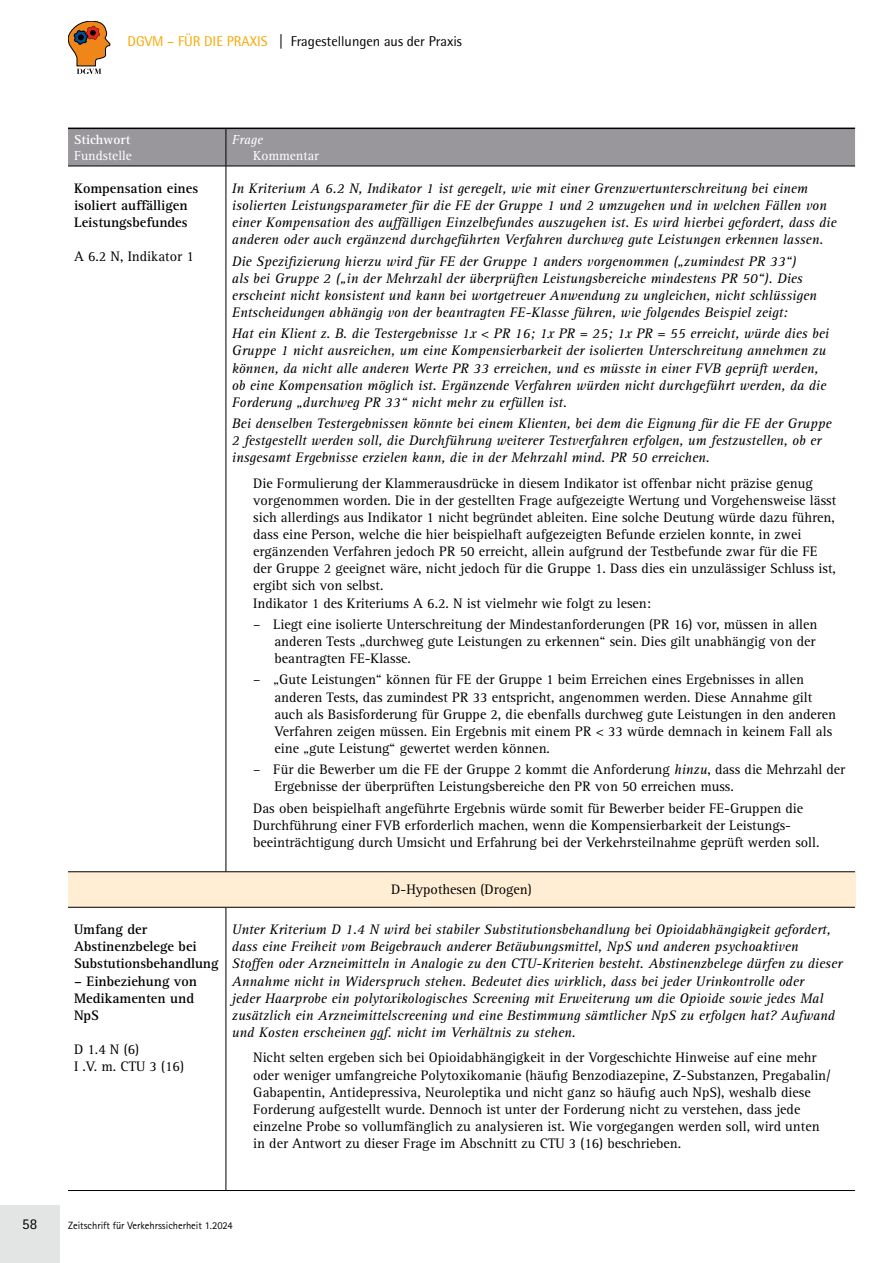
<style>
.page{position:relative;width:893px;height:1263px;background:#fff}
.page>*{position:absolute;margin:0;border:0;box-sizing:border-box;transform-origin:0 0}
.t1{font:15px "Rotis Sans Serif W1 G";color:#000}
.t2{font:14.25px/17.1px "Rotis Serif W1 G";color:#000}
.t3{font:italic 14.25px/17.1px "Rotis Serif W1 G";color:#000}
.t4{font:700 14.25px/17.1px "Rotis Serif W1 G";color:#000}
.t5{font:14.25px "Rotis Semi Sans W1 G";color:#000}
.t6{font:13.5px "Rotis Serif W1 G";color:#fff}
.t7{font:700 13.5px "Rotis Serif W1 G";color:#fff}
.t8{font:italic 13.5px "Rotis Serif W1 G";color:#fff}
.t9{font:10.5px "Rotis Sans Serif W1 G";color:#000}
.s1{color:#f7a800}
.s2{font-style:italic}
</style>
<div class="page">
<div style="left:0;top:1205px;width:60px;height:58px;background:#e3e4e4"></div>
<div style="left:68px;top:129px;width:787px;height:37px;background:#99979c"></div>
<div style="left:68px;top:872px;width:787px;height:35px;background:#ffeed4"></div>
<hr style="left:226px;top:166px;width:1px;height:705px;background:#000">
<hr style="left:68px;top:871px;width:158px;height:1px;background:#000">
<hr style="left:226px;top:871px;width:629px;height:1px;background:#000">
<hr style="left:68px;top:907px;width:158px;height:1px;background:#000">
<hr style="left:226px;top:907px;width:629px;height:1px;background:#000">
<hr style="left:226px;top:907px;width:1px;height:283px;background:#000">
<hr style="left:68px;top:1190px;width:158px;height:1px;background:#000">
<hr style="left:226px;top:1190px;width:629px;height:1px;background:#000">
<hr style="left:68px;top:166px;width:158px;height:1px;background:#000">
<hr style="left:226px;top:166px;width:629px;height:1px;background:#000">
<hr style="left:226px;top:129px;width:1px;height:37px;background:#000">
<hr style="left:68px;top:128px;width:158px;height:1px;background:#000">
<hr style="left:226px;top:128px;width:629px;height:1px;background:#000">
<svg style="left:68px;top:21px;width:42px;height:53px"></svg>
<p class="t5" style="left:128px;top:33px;width:336px"><span class="s1">DGVM – für die Praxis</span> | Fragestellungen aus der Praxis</p>
<p class="t7" style="left:74px;top:131px;width:58px">Stichwort</p>
<p class="t6" style="left:74px;top:147px;width:59px">Fundstelle</p>
<p class="t8" style="left:232px;top:131px;width:32px">Frage</p>
<p class="t6" style="left:253px;top:147px;width:67px">Kommentar</p>
<p class="t4" style="left:74px;top:180px;width:126px">Kompensation eines isoliert auffälligen<br>Leistungsbefundes</p>
<p class="t2" style="left:74px;top:248px;width:121px">A 6.2 N, Indikator 1</p>
<p class="t3" style="left:232px;top:180px;width:606px">In Kriterium A 6.2 N, Indikator 1 ist geregelt, wie mit einer Grenzwertunterschreitung bei einem isolierten Leistungsparameter für die FE der Gruppe 1 und 2 umzugehen und in welchen Fällen von einer Kompensation des auffälligen Einzelbefundes auszugehen ist. Es wird hierbei gefordert, dass die anderen oder auch ergänzend durchgeführten Verfahren durchweg gute Leistungen erkennen lassen.</p>
<p class="t3" style="left:232px;top:252px;width:586px">Die Spezifizierung hierzu wird für FE der Gruppe 1 anders vorgenommen („zumindest PR 33“) als bei Gruppe 2 („in der Mehrzahl der überprüften Leistungsbereiche mindestens PR 50“). Dies erscheint nicht konsistent und kann bei wortgetreuer Anwendung zu ungleichen, nicht schlüssigen Entscheidungen abhängig von der beantragten FE-Klasse führen, wie folgendes Beispiel zeigt:</p>
<p class="t3" style="left:232px;top:325px;width:599px">Hat ein Klient z. B. die Testergebnisse 1x &lt; PR 16; 1x PR = 25; 1x PR = 55 erreicht, würde dies bei Gruppe 1 nicht ausreichen, um eine Kompensierbarkeit der isolierten Unterschreitung annehmen zu können, da nicht alle anderen Werte PR 33 erreichen, und es müsste in einer FVB geprüft werden, ob eine Kompensation möglich ist. Ergänzende Verfahren würden nicht durchgeführt werden, da die Forderung „durchweg PR 33“ nicht mehr zu erfüllen ist.</p>
<p class="t3" style="left:232px;top:415px;width:601px">Bei denselben Testergebnissen könnte bei einem Klienten, bei dem die Eignung für die FE der Gruppe<br>2 festgestellt werden soll, die Durchführung weiterer Testverfahren erfolgen, um festzustellen, ob er insgesamt Ergebnisse erzielen kann, die in der Mehrzahl mind. PR 50 erreichen.</p>
<p class="t2" style="left:253px;top:475px;width:585px">Die Formulierung der Klammerausdrücke in diesem Indikator ist offenbar nicht präzise genug vorgenommen worden. Die in der gestellten Frage aufgezeigte Wertung und Vorgehensweise lässt sich allerdings aus Indikator 1 nicht begründet ableiten. Eine solche Deutung würde dazu führen, dass eine Person, welche die hier beispielhaft aufgezeigten Befunde erzielen konnte, in zwei ergänzenden Verfahren jedoch PR 50 erreicht, allein aufgrund der Testbefunde zwar für die FE der Gruppe 2 geeignet wäre, nicht jedoch für die Gruppe 1. Dass dies ein unzulässiger Schluss ist, ergibt sich von selbst.<br>Indikator 1 des Kriteriums A 6.2. N ist vielmehr wie folgt zu lesen:</p>
<p class="t2" style="left:274px;top:616px;width:545px;text-indent:-21px">– Liegt eine isolierte Unterschreitung der Mindestanforderungen (PR 16) vor, müssen in allen anderen Tests „durchweg gute Leistungen zu erkennen“ sein. Dies gilt unabhängig von der beantragten FE-Klasse.</p>
<p class="t2" style="left:274px;top:671px;width:563px;text-indent:-21px">– „Gute Leistungen“ können für FE der Gruppe 1 beim Erreichen eines Ergebnisses in allen anderen Tests, das zumindest PR 33 entspricht, angenommen werden. Diese Annahme gilt auch als Basisforderung für Gruppe 2, die ebenfalls durchweg gute Leistungen in den anderen Verfahren zeigen müssen. Ein Ergebnis mit einem PR &lt; 33 würde demnach in keinem Fall als eine „gute Leistung“ gewertet werden können.</p>
<p class="t2" style="left:274px;top:761px;width:572px;text-indent:-21px">– Für die Bewerber um die FE der Gruppe 2 kommt die Anforderung <span class="s2">hinzu</span>, dass die Mehrzahl der<br>Ergebnisse der überprüften Leistungsbereiche den PR von 50 erreichen muss.</p>
<p class="t2" style="left:253px;top:799px;width:568px">Das oben beispielhaft angeführte Ergebnis würde somit für Bewerber beider FE-Gruppen die<br>Durchführung einer FVB erforderlich machen, wenn die Kompensierbarkeit der Leistungs&shy;beeinträchtigung durch Umsicht und Erfahrung bei der Verkehrsteilnahme geprüft werden soll.</p>
<p class="t2" style="left:391px;top:881px;width:142px">D-Hypothesen (Drogen)</p>
<p class="t4" style="left:74px;top:921px;width:146px">Umfang der<br>Abstinenzbelege bei<br>Substutionsbehandlung</p>
<p class="t4" style="left:74px;top:972px;width:125px">– Einbeziehung von<br>Medikamenten und<br>NpS</p>
<p class="t2" style="left:74px;top:1041px;width:111px">D 1.4 N (6)<br>I .V. m. CTU 3 (16)</p>
<p class="t3" style="left:232px;top:921px;width:612px">Unter Kriterium D 1.4 N wird bei stabiler Substitutionsbehandlung bei Opioidabhängigkeit gefordert, dass eine Freiheit vom Beigebrauch anderer Betäubungsmittel, NpS und anderen psychoaktiven Stoffen oder Arzneimitteln in Analogie zu den CTU-Kriterien besteht. Abstinenzbelege dürfen zu dieser Annahme nicht in Widerspruch stehen. Bedeutet dies wirklich, dass bei jeder Urinkontrolle oder<br>jeder Haarprobe ein polytoxikologisches Screening mit Erweiterung um die Opioide sowie jedes Mal zusätzlich ein Arzneimittelscreening und eine Bestimmung sämtlicher NpS zu erfolgen hat? Aufwand und Kosten erscheinen ggf. nicht im Verhältnis zu stehen.</p>
<p class="t2" style="left:253px;top:1049px;width:579px">Nicht selten ergeben sich bei Opioidabhängigkeit in der Vorgeschichte Hinweise auf eine mehr oder weniger umfangreiche Polytoxikomanie (häufig Benzodiazepine, Z-Substanzen, Pregabalin/ Gabapentin, Antidepressiva, Neuroleptika und nicht ganz so häufig auch NpS), weshalb diese Forderung aufgestellt wurde. Dennoch ist unter der Forderung nicht zu verstehen, dass jede einzelne Probe so vollumfänglich zu analysieren ist. Wie vorgegangen werden soll, wird unten in der Antwort zu dieser Frage im Abschnitt zu CTU 3 (16) beschrieben.</p>
<p class="t1" style="left:22px;top:1215px;width:16px">58</p>
<p class="t9" style="left:68px;top:1219px;width:166px">Zeitschrift für Verkehrssicherheit 1.2024</p>
</div>
